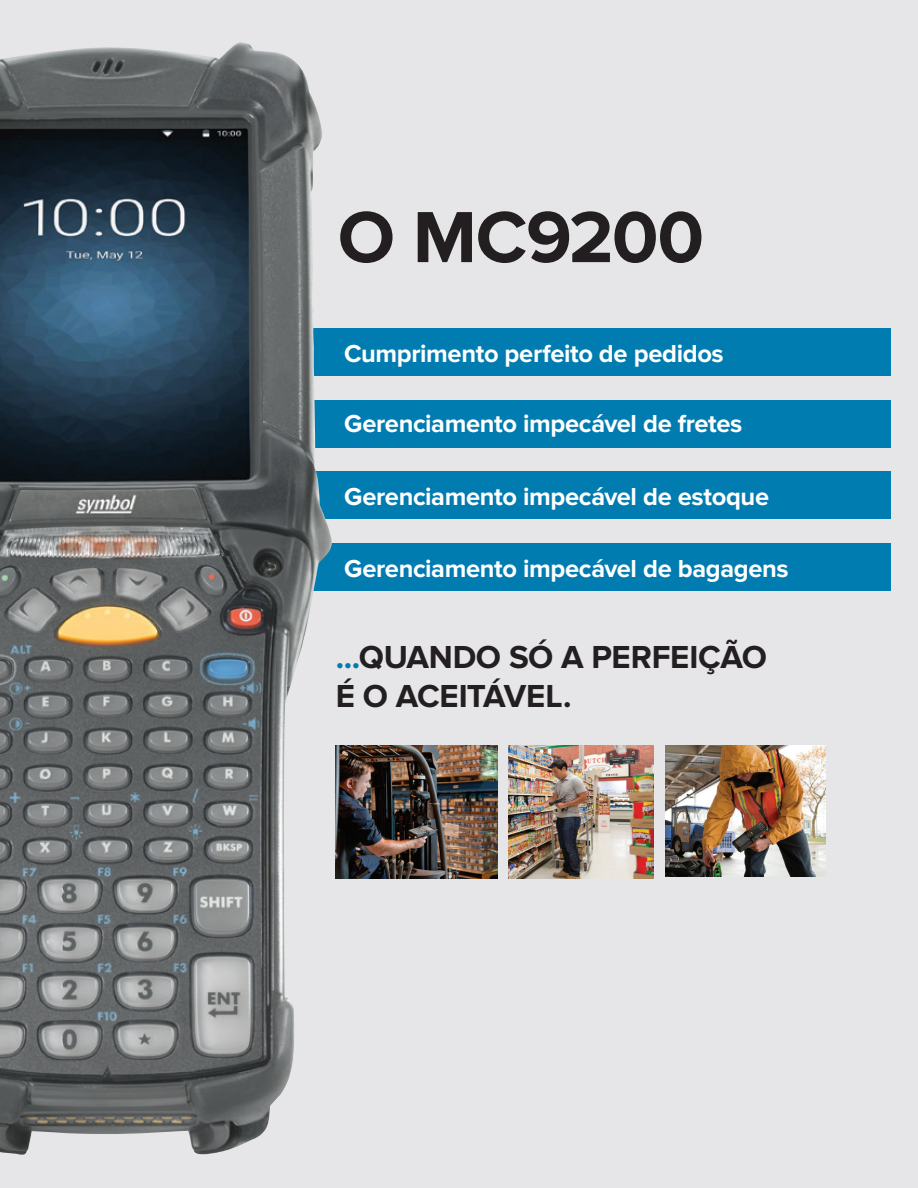
<style>
.page{position:relative;width:918px;height:1188px;background:#e6e5e7}
.page>*{position:absolute;margin:0;border:0;box-sizing:border-box;transform-origin:0 0}
.Title_Headline{font:700 75px "Proxima Nova";letter-spacing:-.015em;color:#231f20}
.Title_Headline-2{font:700 33px/39px "Proxima Nova";letter-spacing:-.01em;color:#231f20}
.Title_Subhead{font:700 25.5px "Proxima Nova";letter-spacing:-.015em;color:#fff}
.s1{color:#007cb1}
</style>
<div class="page">
<div style="left:270px;top:328px;width:621px;height:48px;background:#007cb1"></div>
<div style="left:270px;top:400px;width:621px;height:48px;background:#007cb1"></div>
<div style="left:270px;top:471px;width:621px;height:48px;background:#007cb1"></div>
<div style="left:270px;top:543px;width:621px;height:48px;background:#007cb1"></div>
<img style="left:0;top:42px;width:332px;height:1113px">
<img style="left:335px;top:746px;width:162px;height:132px">
<img style="left:665px;top:746px;width:161px;height:131px">
<img style="left:509px;top:746px;width:144px;height:132px">
<p class="Title_Headline" style="left:338px;top:194px;width:368px">O MC9200</p>
<p class="Title_Subhead" style="left:344px;top:339px;width:381px">Cumprimento perfeito de pedidos</p>
<p class="Title_Subhead" style="left:344px;top:409px;width:400px">Gerenciamento impecável de fretes</p>
<p class="Title_Subhead" style="left:344px;top:481px;width:426px">Gerenciamento impecável de estoque</p>
<p class="Title_Subhead" style="left:344px;top:553px;width:446px">Gerenciamento impecável de bagagens</p>
<p class="Title_Headline-2" style="left:336px;top:639px;width:433px"><span class="s1">...</span>QUANDO SÓ A PERFEIÇÃO<br>É O ACEITÁVEL.</p>
</div>
